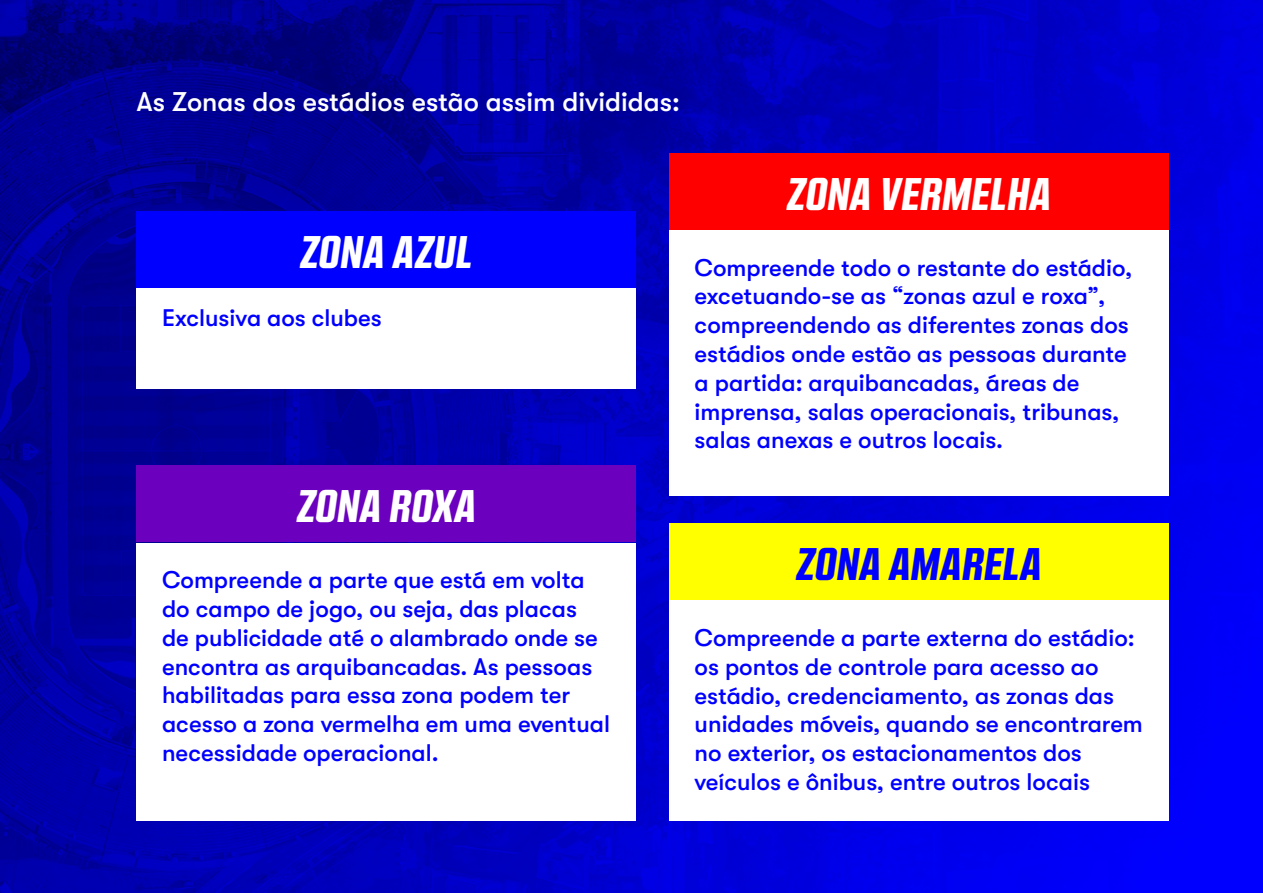
<style>
.page{position:relative;width:1263px;height:893px;background:#fff}
.page>*{position:absolute;margin:0;border:0;box-sizing:border-box;transform-origin:0 0}
.t1{font:italic 900 45px "Kuunari";color:#fff}
.t2{font:italic 900 45px "Kuunari";color:#00f}
.t3{font:500 27px "GT Walsheim Pro";color:#fff}
.t4{font:500 24px/28.8px "GT Walsheim Pro";color:#00f}
</style>
<div class="page">
<img style="left:0;top:0;width:1263px;height:893px">
<div style="left:136px;top:465px;width:500px;height:77px;background:#6c00bf"></div>
<div style="left:136px;top:543px;width:500px;height:278px;background:#fff"></div>
<div style="left:136px;top:211px;width:500px;height:77px;background:#00f"></div>
<div style="left:136px;top:289px;width:500px;height:100px;background:#fff"></div>
<div style="left:669px;top:523px;width:499px;height:77px;background:#ff0"></div>
<div style="left:669px;top:601px;width:499px;height:220px;background:#fff"></div>
<div style="left:669px;top:153px;width:499px;height:76px;background:#f00"></div>
<div style="left:669px;top:230px;width:499px;height:266px;background:#fff"></div>
<p class="t3" style="left:136px;top:87px;width:545px">As Zonas dos estádios estão assim divididas:</p>
<h1 class="t1" style="left:300px;top:226px;width:174px">ZONA AZUL</h1>
<p class="t4" style="left:162px;top:303px;width:221px">Exclusiva aos clubes</p>
<h1 class="t1" style="left:296px;top:480px;width:181px">ZONA ROXA</h1>
<p class="t4" style="left:162px;top:566px;width:449px">Compreende a parte que está em volta do campo de jogo, ou seja, das placas<br>de publicidade até o alambrado onde se encontra as arquibancadas. As pessoas habilitadas para essa zona podem ter acesso a zona vermelha em uma eventual necessidade operacional.</p>
<h1 class="t1" style="left:786px;top:167px;width:266px">ZONA VERMELHA</h1>
<p class="t4" style="left:695px;top:253px;width:439px">Compreende todo o restante do estádio, excetuando-se as “zonas azul e roxa”, compreendendo as diferentes zonas dos estádios onde estão as pessoas durante a partida: arquibancadas, áreas de imprensa, salas operacionais, tribunas, salas anexas e outros locais.</p>
<h1 class="t2" style="left:796px;top:538px;width:247px">ZONA AMARELA</h1>
<p class="t4" style="left:695px;top:623px;width:450px">Compreende a parte externa do estádio: os pontos de controle para acesso ao estádio, credenciamento, as zonas das unidades móveis, quando se encontrarem no exterior, os estacionamentos dos veículos e ônibus, entre outros locais</p>
</div>
